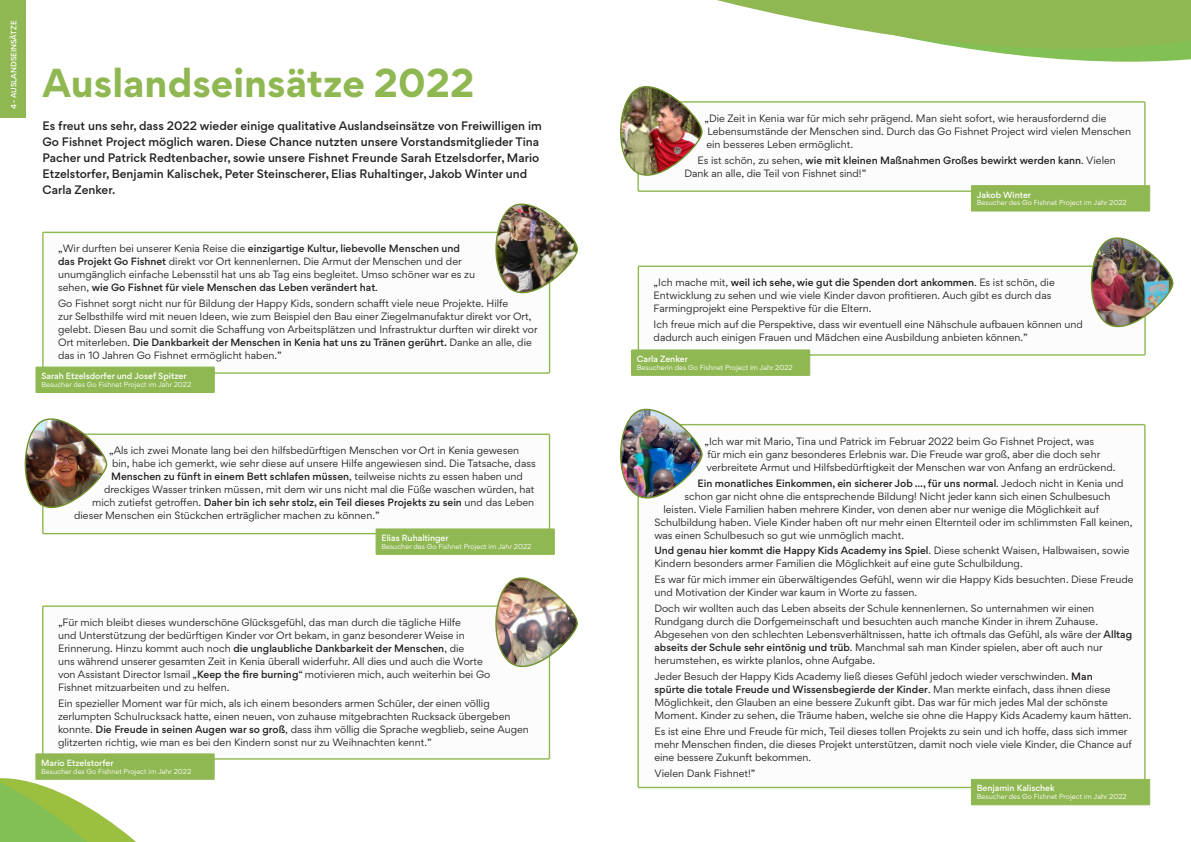
<style>
.page{position:relative;width:1191px;height:842px;background:#fff}
.page>*{position:absolute;margin:0;border:0;box-sizing:border-box;transform-origin:0 0}
.Headline_2{font:700 36px "Gordita";color:#8fb852}
.Fließtext__Klein{font:500 11px/16px "Gordita";color:#231f20}
.Fließtext__Klein-2{font:9.5px/13px "Gordita";color:#231f20}
.Fließtext__Klein-3{font:500 9.5px "Gordita";color:#231f20}
.Fließtext__Klein-4{font:500 8px "Gordita";color:#fff}
.Fließtext__Groß{font:500 7px "Gordita";color:#fff}
.Fließtext__Klein-5{font:6.5px "Gordita";color:#fff}
.s1{font-weight:500}
.s2{font-weight:400}
</style>
<div class="page">
<div style="left:0;top:0;width:25px;height:117px;background:#8fb852"></div>
<div style="left:42px;top:232px;width:508px;height:142px;border:1px solid #8fb852"></div>
<img style="left:496px;top:203px;width:82px;height:91px">
<div style="left:36px;top:367px;width:178px;height:25px;background:#8fb852"></div>
<div style="left:36px;top:367px;width:179px;height:26px;border:1px solid #8fb852"></div>
<div style="left:42px;top:433px;width:508px;height:101px;border:1px solid #8fb852"></div>
<img style="left:25px;top:418px;width:83px;height:91px">
<div style="left:376px;top:529px;width:178px;height:25px;background:#8fb852"></div>
<div style="left:375px;top:528px;width:180px;height:27px;border:1px solid #8fb852"></div>
<div style="left:42px;top:605px;width:508px;height:155px;border:1px solid #8fb852"></div>
<img style="left:496px;top:577px;width:82px;height:91px">
<div style="left:36px;top:754px;width:178px;height:25px;background:#8fb852"></div>
<div style="left:35px;top:753px;width:180px;height:27px;border:1px solid #8fb852"></div>
<div style="left:637px;top:101px;width:508px;height:91px;border:1px solid #8fb852"></div>
<img style="left:620px;top:86px;width:83px;height:90px">
<div style="left:971px;top:186px;width:178px;height:25px;background:#8fb852"></div>
<div style="left:971px;top:185px;width:179px;height:27px;border:1px solid #8fb852"></div>
<img style="left:620px;top:408px;width:83px;height:91px">
<div style="left:971px;top:779px;width:178px;height:26px;background:#8fb852"></div>
<div style="left:971px;top:779px;width:179px;height:26px;border:1px solid #8fb852"></div>
<div style="left:637px;top:266px;width:508px;height:90px;border:1px solid #8fb852"></div>
<img style="left:1091px;top:237px;width:83px;height:90px">
<div style="left:631px;top:350px;width:178px;height:25px;background:#8fb852"></div>
<div style="left:631px;top:349px;width:179px;height:27px;border:1px solid #8fb852"></div>
<svg style="left:971px;top:49px;width:220px;height:13px;fill:#82bf54"></svg>
<svg style="left:717px;top:0;width:474px;height:49px;fill:#8fb852"></svg>
<svg style="left:0;top:760px;width:207px;height:82px"></svg>
<p class="Fließtext__Groß" style="left:9px;top:109px;width:90px;rotate:-90deg">4 - AUSLANDSEINSÄTZE</p>
<p class="Headline_2" style="left:42px;top:54px;width:433px">Auslandseinsätze 2022</p>
<p class="Fließtext__Klein" style="left:43px;top:117px;width:501px">Es freut uns sehr, dass 2022 wieder einige qualitative Auslandseinsätze von Freiwilligen im Go Fishnet Project möglich waren. Diese Chance nutzten unsere Vorstandsmitglieder Tina Pacher und Patrick Redtenbacher, sowie unsere Fishnet Freunde Sarah Etzelsdorfer, Mario Etzelstorfer, Benjamin Kalischek, Peter Steinscherer, Elias Ruhaltinger, Jakob Winter und Carla Zenker.</p>
<p class="Fließtext__Klein-2" style="left:58px;top:242px;width:418px">„Wir durften bei unserer Kenia Reise die <span class="s1">einzigartige Kultur, liebevolle Menschen und das Projekt Go Fishnet</span> direkt vor Ort kennenlernen. Die Armut der Menschen und der unumgänglich einfache Lebensstil hat uns ab Tag eins begleitet. Umso schöner war es zu sehen, <span class="s1">wie Go Fishnet für viele Menschen das Leben verändert hat</span>.</p>
<p class="Fließtext__Klein-2" style="left:58px;top:297px;width:481px">Go Fishnet sorgt nicht nur für Bildung der Happy Kids, sondern schafft viele neue Projekte. Hilfe<br>zur Selbsthilfe wird mit neuen Ideen, wie zum Beispiel den Bau einer Ziegelmanufaktur direkt vor Ort, gelebt. Diesen Bau und somit die Schaffung von Arbeitsplätzen und Infrastruktur durften wir direkt vor Ort miterleben. <span class="s1">Die Dankbarkeit der Menschen in Kenia hat uns zu Tränen gerührt.</span> Danke an alle, die das in 10 Jahren Go Fishnet ermöglicht haben.”</p>
<p class="Fließtext__Klein-4" style="left:41px;top:370px;width:147px">Sarah Etzelsdorfer und Josef Spitzer</p>
<p class="Fließtext__Klein-5" style="left:41px;top:379px;width:151px">Besucher des Go Fishnet Project im Jahr 2022</p>
<p class="Fließtext__Klein-2" style="left:109px;top:444px;width:411px">„Als ich zwei Monate lang bei den hilfsbedürftigen Menschen vor Ort in Kenia gewesen</p>
<p class="Fließtext__Klein-2" style="left:112px;top:457px;width:425px">bin, habe ich gemerkt, wie sehr diese auf unsere Hilfe angewiesen sind. Die Tatsache, dass</p>
<p class="Fließtext__Klein-3" style="left:111px;top:469px;width:413px">Menschen zu fünft in einem Bett schlafen müssen<span class="s2">, teilweise nichts zu essen haben und</span></p>
<p class="Fließtext__Klein-2" style="left:104px;top:483px;width:432px">dreckiges Wasser trinken müssen, mit dem wir uns nicht mal die Füße waschen würden, hat</p>
<p class="Fließtext__Klein-3" style="left:92px;top:495px;width:443px"><span class="s2">mich zutiefst getroffen.</span> Daher bin ich sehr stolz, ein Teil dieses Projekts zu sein <span class="s2">und das Leben</span></p>
<p class="Fließtext__Klein-2" style="left:74px;top:509px;width:307px">dieser Menschen ein Stückchen erträglicher machen zu können.”</p>
<p class="Fließtext__Klein-4" style="left:381px;top:532px;width:69px">Elias Ruhaltinger</p>
<p class="Fließtext__Klein-5" style="left:381px;top:541px;width:151px">Besucher des Go Fishnet Project im Jahr 2022</p>
<p class="Fließtext__Klein-2" style="left:58px;top:616px;width:434px">„Für mich bleibt dieses wunderschöne Glücksgefühl, das man durch die tägliche Hilfe<br>und Unterstützung der bedürftigen Kinder vor Ort bekam, in ganz besonderer Weise in Erinnerung. Hinzu kommt auch noch <span class="s1">die unglaubliche Dankbarkeit der Menschen</span>, die<br>uns während unserer gesamten Zeit in Kenia überall widerfuhr. All dies und auch die Worte von Assistant Director Ismail „<span class="s1">Keep the fire burning</span>“ motivieren mich, auch weiterhin bei Go Fishnet mitzuarbeiten und zu helfen.</p>
<p class="Fließtext__Klein-2" style="left:58px;top:697px;width:472px">Ein spezieller Moment war für mich, als ich einem besonders armen Schüler, der einen völlig zerlumpten Schulrucksack hatte, einen neuen, von zuhause mitgebrachten Rucksack übergeben konnte. <span class="s1">Die Freude in seinen Augen war so groß</span>, dass ihm völlig die Sprache wegblieb, seine Augen glitzerten richtig, wie man es bei den Kindern sonst nur zu Weihnachten kennt.”</p>
<p class="Fließtext__Klein-4" style="left:41px;top:757px;width:74px">Mario Etzelstorfer</p>
<p class="Fließtext__Klein-5" style="left:41px;top:766px;width:151px">Besucher des Go Fishnet Project im Jahr 2022</p>
<p class="Fließtext__Klein-2" style="left:704px;top:112px;width:428px">„Die Zeit in Kenia war für mich sehr prägend. Man sieht sofort, wie herausfordernd die<br>Lebensumstände der Menschen sind. Durch das Go Fishnet Project wird vielen Menschen ein besseres Leben ermöglicht.</p>
<p class="Fließtext__Klein-2" style="left:684px;top:153px;width:433px;text-indent:13px">Es ist schön, zu sehen, <span class="s1">wie mit kleinen Maßnahmen Großes bewirkt werden kann</span>. Vielen<br>Dank an alle, die Teil von Fishnet sind!”</p>
<p class="Fließtext__Klein-4" style="left:976px;top:188px;width:56px">Jakob Winter</p>
<p class="Fließtext__Klein-5" style="left:976px;top:198px;width:151px">Besucher des Go Fishnet Project im Jahr 2022</p>
<p class="Fließtext__Klein-2" style="left:653px;top:276px;width:403px">„Ich mache mit, <span class="s1">weil ich sehe, wie gut die Spenden dort ankommen</span>. Es ist schön, die<br>Entwicklung zu sehen und wie viele Kinder davon profitieren. Auch gibt es durch das<br>Farmingprojekt eine Perspektive für die Eltern.</p>
<p class="Fließtext__Klein-2" style="left:653px;top:318px;width:431px">Ich freue mich auf die Perspektive, dass wir eventuell eine Nähschule aufbauen können und dadurch auch einigen Frauen und Mädchen eine Ausbildung anbieten können.”</p>
<p class="Fließtext__Klein-4" style="left:637px;top:353px;width:53px">Carla Zenker</p>
<p class="Fließtext__Klein-5" style="left:637px;top:362px;width:157px">Besucherin des Go Fishnet Project im Jahr 2022</p>
<p class="Fließtext__Klein-2" style="left:704px;top:434px;width:412px">„Ich war mit Mario, Tina und Patrick im Februar 2022 beim Go Fishnet Project, was<br>für mich ein ganz besonderes Erlebnis war. Die Freude war groß, aber die doch sehr verbreitete Armut und Hilfsbedürftigkeit der Menschen war von Anfang an erdrückend.</p>
<p class="Fließtext__Klein-3" style="left:697px;top:476px;width:428px">Ein monatliches Einkommen, ein sicherer Job ..., für uns normal<span class="s2">. Jedoch nicht in Kenia und</span></p>
<p class="Fließtext__Klein-2" style="left:684px;top:489px;width:427px">schon gar nicht ohne die entsprechende Bildung! Nicht jeder kann sich einen Schulbesuch</p>
<p class="Fließtext__Klein-2" style="left:663px;top:502px;width:437px">leisten. Viele Familien haben mehrere Kinder, von denen aber nur wenige die Möglichkeit auf</p>
<p class="Fließtext__Klein-2" style="left:654px;top:515px;width:479px">Schulbildung haben. Viele Kinder haben oft nur mehr einen Elternteil oder im schlimmsten Fall keinen,</p>
<p class="Fließtext__Klein-2" style="left:654px;top:528px;width:251px">was einen Schulbesuch so gut wie unmöglich macht.</p>
<p class="Fließtext__Klein-2" style="left:654px;top:544px;width:476px"><span class="s1">Und genau hier kommt die Happy Kids Academy ins Spiel</span>. Diese schenkt Waisen, Halbwaisen, sowie<br>Kindern besonders armer Familien die Möglichkeit auf eine gute Schulbildung.</p>
<p class="Fließtext__Klein-2" style="left:654px;top:573px;width:480px">Es war für mich immer ein überwältigendes Gefühl, wenn wir die Happy Kids besuchten. Diese Freude und Motivation der Kinder war kaum in Worte zu fassen.</p>
<p class="Fließtext__Klein-2" style="left:654px;top:602px;width:479px">Doch wir wollten auch das Leben abseits der Schule kennenlernen. So unternahmen wir einen Rundgang durch die Dorfgemeinschaft und besuchten auch manche Kinder in ihrem Zuhause.<br>Abgesehen von den schlechten Lebensverhältnissen, hatte ich oftmals das Gefühl, als wäre der <span class="s1">Alltag abseits der Schule sehr eintönig und trüb</span>. Manchmal sah man Kinder spielen, aber oft auch nur herumstehen, es wirkte planlos, ohne Aufgabe.</p>
<p class="Fließtext__Klein-2" style="left:654px;top:669px;width:478px">Jeder Besuch der Happy Kids Academy ließ dieses Gefühl jedoch wieder verschwinden. <span class="s1">Man<br>spürte die totale Freude und Wissensbegierde der Kinder</span>. Man merkte einfach, dass ihnen diese Möglichkeit, den Glauben an eine bessere Zukunft gibt. Das war für mich jedes Mal der schönste Moment. Kinder zu sehen, die Träume haben, welche sie ohne die Happy Kids Academy kaum hätten.</p>
<p class="Fließtext__Klein-2" style="left:654px;top:724px;width:479px">Es ist eine Ehre und Freude für mich, Teil dieses tollen Projekts zu sein und ich hoffe, dass sich immer mehr Menschen finden, die dieses Projekt unterstützen, damit noch viele viele Kinder, die Chance auf eine bessere Zukunft bekommen.</p>
<p class="Fließtext__Klein-2" style="left:654px;top:766px;width:102px">Vielen Dank Fishnet!”</p>
<p class="Fließtext__Klein-4" style="left:976px;top:782px;width:80px">Benjamin Kalischek</p>
<p class="Fließtext__Klein-5" style="left:976px;top:792px;width:151px">Besucher des Go Fishnet Project im Jahr 2022</p>
</div>
